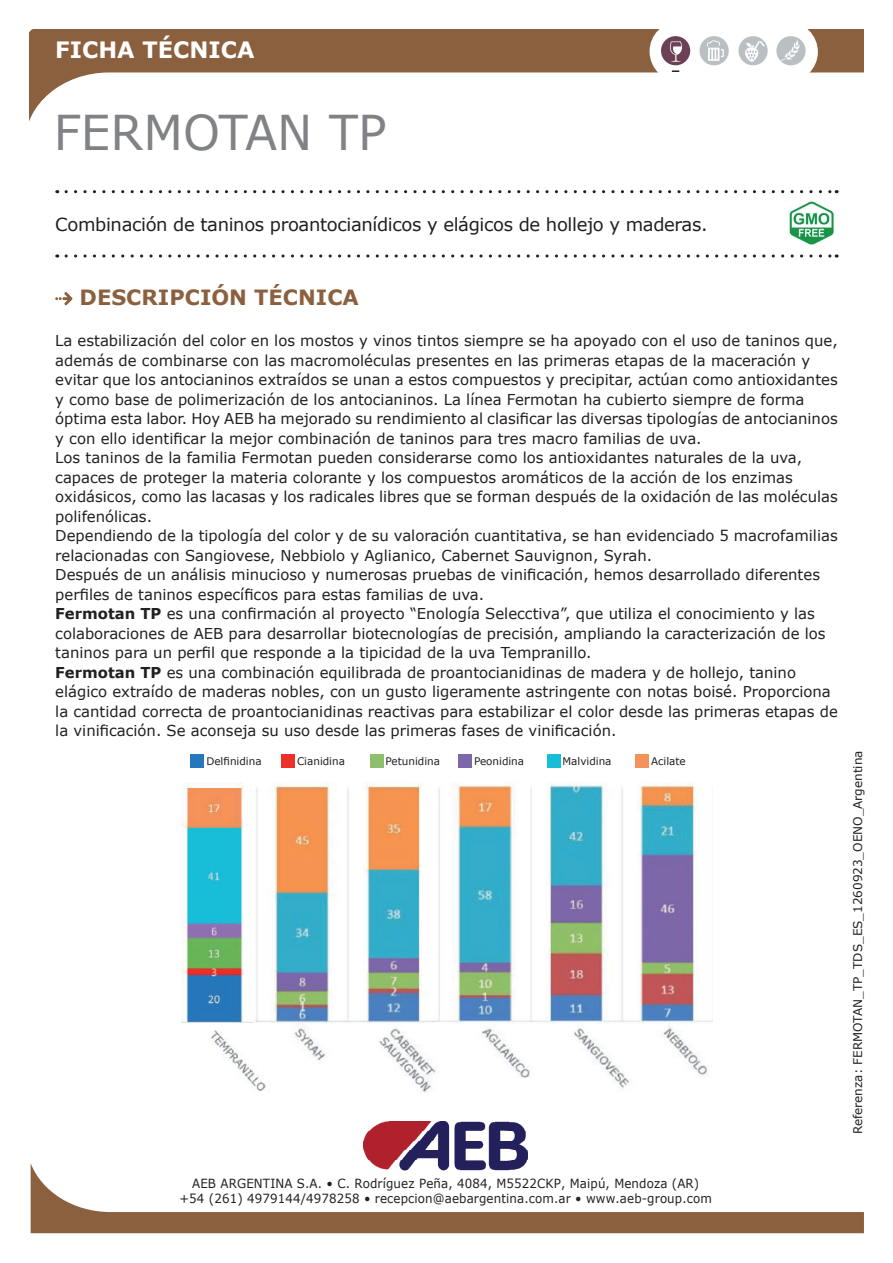
<style>
.page{position:relative;width:893px;height:1263px;background:#fff}
.page>*{position:absolute;margin:0;border:0;box-sizing:border-box;transform-origin:0 0}
.t1{font:48px "Verdana";color:#808285}
.t2{font:700 22.5px "Verdana";color:#fff}
.t3{font:700 21px "Verdana";color:#8b603e}
.t4{font:18px "Verdana";letter-spacing:-.02em;color:#231f20}
.t5{font:15px/19.5px "Verdana";color:#231f20}
.t6{font:12.6px/15.1px "Verdana";letter-spacing:.01em;color:#231f20;text-align:center;scale:.94 1}
.t7{font:12px "Verdana";color:#231f20}
.t8{font:10.5px "Verdana";color:#231f20}
.s1{font-weight:700}
</style>
<div class="page">
<svg style="left:66px;top:190px;width:771px;height:3px"></svg>
<svg style="left:66px;top:254px;width:771px;height:4px"></svg>
<img style="left:363px;top:1121px;width:165px;height:42px">
<svg style="left:31px;top:1163px;width:833px;height:70px"></svg>
<svg style="left:30px;top:30px;width:833px;height:89px"></svg>
<svg style="left:649px;top:21px;width:168px;height:61px"></svg>
<div style="left:651px;top:22px;width:167px;height:60px;background:#fff;border-radius:30px"></div>
<svg style="left:671px;top:70px;width:8px;height:2px"></svg>
<div style="left:776px;top:36px;width:30px;height:29px;background:#babfc3;border-radius:50%"></div>
<svg style="left:781px;top:40px;width:19px;height:21px"></svg>
<div style="left:738px;top:36px;width:30px;height:29px;background:#babfc3;border-radius:50%"></div>
<div style="left:661px;top:36px;width:29px;height:29px;background:#6c4156;border-radius:50%"></div>
<div style="left:699px;top:36px;width:30px;height:29px;background:#babfc3;border-radius:50%"></div>
<svg style="left:707px;top:40px;width:17px;height:21px"></svg>
<svg style="left:670px;top:41px;width:12px;height:21px"></svg>
<svg style="left:745px;top:41px;width:20px;height:21px"></svg>
<svg style="left:55px;top:292px;width:17px;height:13px"></svg>
<img style="left:182px;top:782px;width:531px;height:311px">
<img style="left:789px;top:201px;width:45px;height:43px">
<div style="left:190px;top:754px;width:13px;height:13px;background:#2677bc"></div>
<div style="left:282px;top:754px;width:13px;height:13px;background:#ee2e28"></div>
<div style="left:370px;top:754px;width:13px;height:13px;background:#8ebf6a"></div>
<div style="left:459px;top:754px;width:13px;height:13px;background:#7c67a8"></div>
<div style="left:547px;top:754px;width:13px;height:13px;background:#18bdd8"></div>
<div style="left:636px;top:754px;width:13px;height:13px;background:#f5925b"></div>
<h2 class="t2" style="left:55px;top:34px;width:201px">FICHA TÉCNICA</h2>
<h1 class="t1" style="left:54px;top:100px;width:334px">FERMOTAN TP</h1>
<p class="t4" style="left:55px;top:212px;width:654px">Combinación de taninos proantocianídicos y elágicos de hollejo y maderas.</p>
<h3 class="t3" style="left:80px;top:283px;width:281px">DESCRIPCIÓN TÉCNICA</h3>
<p class="t5" style="left:55px;top:331px;width:784px">La estabilización del color en los mostos y vinos tintos siempre se ha apoyado con el uso de taninos que, además de combinarse con las macromoléculas presentes en las primeras etapas de la maceración y evitar que los antocianinos extraídos se unan a estos compuestos y precipitar, actúan como antioxidantes y como base de polimerización de los antocianinos. La línea Fermotan ha cubierto siempre de forma óptima esta labor. Hoy AEB ha mejorado su rendimiento al clasificar las diversas tipologías de antocianinos y con ello identificar la mejor combinación de taninos para tres macro familias de uva.<br>Los taninos de la familia Fermotan pueden considerarse como los antioxidantes naturales de la uva, capaces de proteger la materia colorante y los compuestos aromáticos de la acción de los enzimas oxidásicos, como las lacasas y los radicales libres que se forman después de la oxidación de las moléculas polifenólicas.<br>Dependiendo de la tipología del color y de su valoración cuantitativa, se han evidenciado 5 macrofamilias relacionadas con Sangiovese, Nebbiolo y Aglianico, Cabernet Sauvignon, Syrah.<br>Después de un análisis minucioso y numerosas pruebas de vinificación, hemos desarrollado diferentes perfiles de taninos específicos para estas familias de uva.<br><span class="s1">Fermotan TP</span> es una confirmación al proyecto “Enología Selecctiva”, que utiliza el conocimiento y las colaboraciones de AEB para desarrollar biotecnologías de precisión, ampliando la caracterización de los taninos para un perfil que responde a la tipicidad de la uva Tempranillo.<br><span class="s1">Fermotan TP</span> es una combinación equilibrada de proantocianidinas de madera y de hollejo, tanino elágico extraído de maderas nobles, con un gusto ligeramente astringente con notas boisé. Proporciona la cantidad correcta de proantocianidinas reactivas para estabilizar el color desde las primeras etapas de la vinificación. Se aconseja su uso desde las primeras fases de vinificación.</p>
<p class="t8" style="left:206px;top:754px;width:57px">Delfinidina</p>
<p class="t8" style="left:297px;top:754px;width:49px">Cianidina</p>
<p class="t8" style="left:386px;top:754px;width:56px">Petunidina</p>
<p class="t8" style="left:474px;top:754px;width:52px">Peonidina</p>
<p class="t8" style="left:562px;top:754px;width:51px">Malvidina</p>
<p class="t8" style="left:651px;top:754px;width:36px">Acilate</p>
<p class="t7" style="left:850px;top:1134px;width:385px;rotate:-90deg">Referenza: FERMOTAN_TP_TDS_ES_1260923_OENO_Argentina</p>
<p class="t6" style="left:180px;top:1175px;width:568px">AEB ARGENTINA S.A. • C. Rodríguez Peña, 4084, M5522CKP, Maipú, Mendoza (AR) +54 (261) 4979144/4978258 • recepcion@aebargentina.com.ar • www.aeb-group.com</p>
</div>
